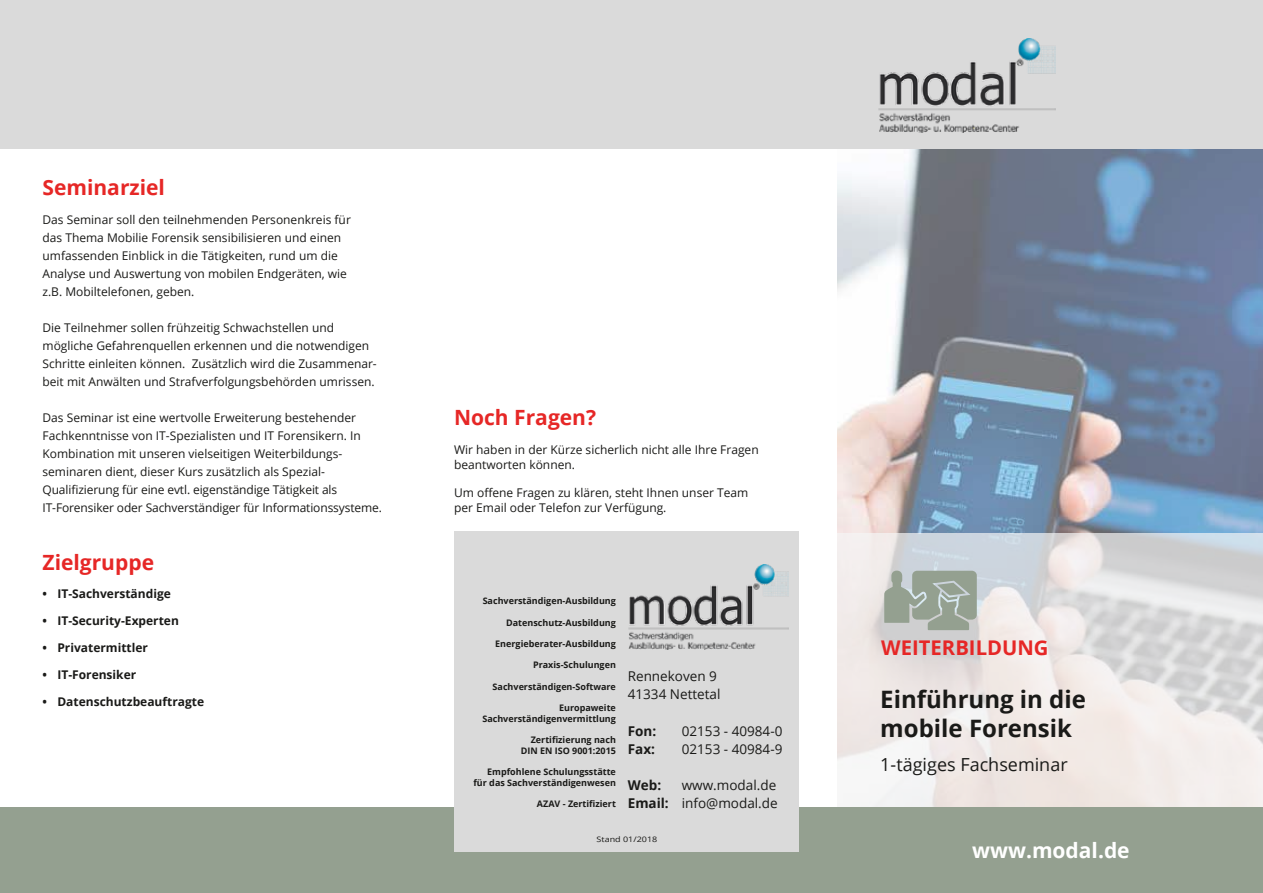
<style>
.page{position:relative;width:1263px;height:893px;background:#fff}
.page>*{position:absolute;margin:0;border:0;box-sizing:border-box;transform-origin:0 0}
.t1{font:700 24px/28.8px "Open Sans";color:#1a1a18}
.t2{font:700 21px "Open Sans";color:#e62726}
.t3{font:700 21px "Open Sans";color:#fff}
.t4{font:700 20.25px "Open Sans";color:#e62726}
.t5{font:18px "Open Sans";color:#1a1a18}
.t6{font:13.5px/18px "Open Sans";color:#1a1a18}
.t7{font:700 13.5px "Open Sans";color:#1a1a18}
.t8{font:12px/18px "Open Sans";color:#1a1a18}
.t9{font:700 12px "Open Sans";color:#1a1a18}
.t10{font:700 9px/10.6px "Open Sans";color:#1a1a18;text-align:right}
.t11{font:7.65px "Open Sans";color:#1a1a18;scale:1.18 1}
.s1{font-weight:700}
</style>
<div class="page">
<svg style="left:837px;top:149px;width:426px;height:659px"></svg>
<svg style="left:838px;top:533px;width:425px;height:275px"></svg>
<div style="left:0;top:0;width:1263px;height:149px;background:#dadada"></div>
<img style="left:878px;top:38px;width:177px;height:95px">
<div style="left:0;top:808px;width:1263px;height:85px;background:#94a090"></div>
<svg style="left:884px;top:571px;width:93px;height:59px"></svg>
<div style="left:454px;top:532px;width:345px;height:320px;background:#dadada"></div>
<img style="left:628px;top:564px;width:161px;height:86px">
<h2 class="t2" style="left:43px;top:173px;width:124px">Seminarziel</h2>
<p class="t8" style="left:43px;top:210px;width:310px">Das Seminar soll den teilnehmenden Personenkreis für das Thema Mobilie Forensik sensibilisieren und einen umfassenden Einblick in die Tätigkeiten, rund um die Analyse und Auswertung von mobilen Endgeräten, wie z.B. Mobiltelefonen, geben.</p>
<p class="t8" style="left:43px;top:318px;width:336px">Die Teilnehmer sollen frühzeitig Schwachstellen und mögliche Gefahrenquellen erkennen und die notwendigen Schritte einleiten können. Zusätzlich wird die Zusammenar&shy;beit mit Anwälten und Strafverfolgungsbehörden umrissen.</p>
<p class="t8" style="left:43px;top:408px;width:341px">Das Seminar ist eine wertvolle Erweiterung bestehender Fachkenntnisse von IT-Spezialisten und IT Forensikern. In Kombination mit unseren vielseitigen Weiterbildungs&shy;seminaren dient, dieser Kurs zusätzlich als Spezial-Qualifizierung für eine evtl. eigenständige Tätigkeit als IT-Forensiker oder Sachverständiger für Informationssysteme.</p>
<h2 class="t2" style="left:43px;top:547px;width:113px">Zielgruppe</h2>
<p class="t9" style="left:42px;top:585px;width:6px">•</p>
<p class="t9" style="left:42px;top:612px;width:6px">•</p>
<p class="t9" style="left:42px;top:639px;width:6px">•</p>
<p class="t9" style="left:42px;top:666px;width:6px">•</p>
<p class="t9" style="left:42px;top:693px;width:6px">•</p>
<p class="t9" style="left:57px;top:585px;width:115px">IT-Sachverständige</p>
<p class="t9" style="left:57px;top:612px;width:123px">IT-Security-Experten</p>
<p class="t9" style="left:57px;top:639px;width:92px">Privatermittler</p>
<p class="t9" style="left:57px;top:666px;width:80px">IT-Forensiker</p>
<p class="t9" style="left:57px;top:693px;width:148px">Datenschutzbeauftragte</p>
<h2 class="t2" style="left:454px;top:402px;width:143px">Noch Fragen?</h2>
<p class="t8" style="left:454px;top:442px;width:306px;line-height:14.4px">Wir haben in der Kürze sicherlich nicht alle Ihre Fragen beantworten können.</p>
<p class="t8" style="left:454px;top:485px;width:296px;line-height:14.4px">Um offene Fragen zu klären, steht Ihnen unser Team per Email oder Telefon zur Verfügung.</p>
<p class="t10" style="left:483px;top:595px;width:135px">Sachverständigen-Ausbildung</p>
<p class="t10" style="left:506px;top:617px;width:111px">Datenschutz-Ausbildung</p>
<p class="t10" style="left:495px;top:638px;width:122px">Energieberater-Ausbildung</p>
<p class="t10" style="left:533px;top:660px;width:84px">Praxis-Schulungen</p>
<p class="t10" style="left:493px;top:681px;width:125px">Sachverständigen-Software</p>
<p class="t10" style="left:482px;top:702px;width:135px">Europaweite<br>Sachverständigenvermittlung</p>
<p class="t10" style="left:521px;top:734px;width:97px">Zertifizierung nach<br>DIN EN ISO 9001:2015</p>
<p class="t10" style="left:473px;top:766px;width:144px">Empfohlene Schulungsstätte für das Sachverständigenwesen</p>
<p class="t10" style="left:537px;top:798px;width:81px">AZAV - Zertifiziert</p>
<p class="t6" style="left:628px;top:667px;width:94px">Rennekoven 9<br>41334 Nettetal</p>
<p class="t7" style="left:628px;top:721px;width:30px">Fon:</p>
<p class="t6" style="left:682px;top:721px;width:102px">02153 - 40984-0</p>
<p class="t7" style="left:628px;top:739px;width:29px">Fax:</p>
<p class="t6" style="left:682px;top:739px;width:102px">02153 - 40984-9</p>
<p class="t7" style="left:628px;top:775px;width:35px">Web:</p>
<p class="t6" style="left:628px;top:775px;width:151px;text-align:right">www.modal.de<br><span class="s1">Email:</span> info@modal.de</p>
<p class="t11" style="left:597px;top:834px;width:53px">Stand 01/2018</p>
<h3 class="t4" style="left:881px;top:634px;width:169px">WEITERBILDUNG</h3>
<h1 class="t1" style="left:880px;top:684px;width:207px">Einführung in die mobile Forensik</h1>
<h3 class="t5" style="left:880px;top:752px;width:189px">1-tägiges Fachseminar</h3>
<h2 class="t3" style="left:972px;top:835px;width:159px">www.modal.de</h2>
</div>
